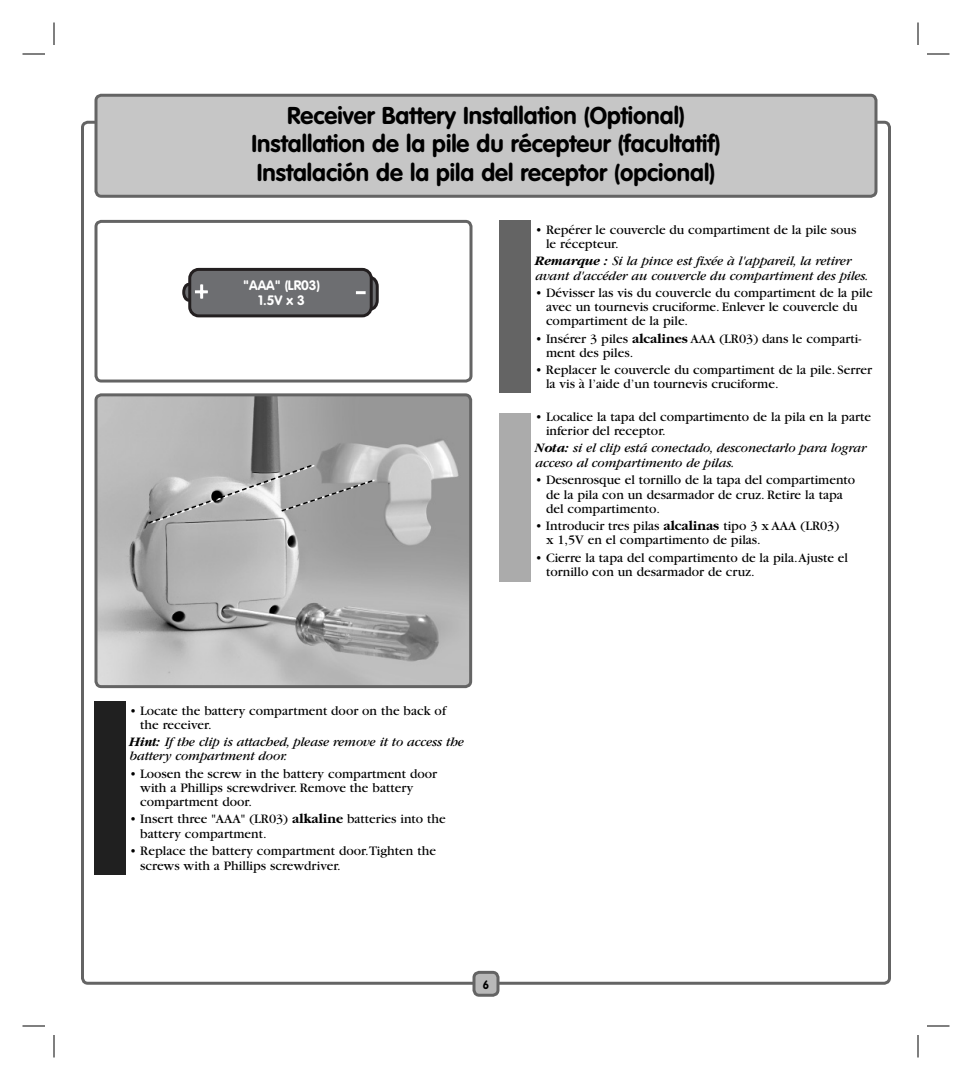
<style>
.page{position:relative;width:972px;height:1080px;background:#fff}
.page>*{position:absolute;margin:0;border:0;box-sizing:border-box;transform-origin:0 0}
.t1{font:700 24px/28.5px "VAG Rounded";color:#000;text-align:center}
.t2{font:13.5px/14.2px "Garamond";color:#000}
.t3{font:italic 13.5px/14.2px "Garamond";letter-spacing:-.01em;color:#000}
.t4{font:700 13.5px/15px "VAG Rounded";color:#fff;text-align:center}
.t5{font:700 12px "VAG Rounded";color:#000;scale:.9 1}
.s1{font-weight:700}
</style>
<div class="page">
<div style="left:474px;top:972px;width:24px;height:23px;background:#b9b9b9;border-radius:5px"></div>
<div style="left:472px;top:971px;width:28px;height:26px;border:3px solid #646464;border-radius:5px"></div>
<div style="left:96px;top:95px;width:780px;height:101px;background:#c6c6c6;border-radius:5px"></div>
<div style="left:94px;top:94px;width:784px;height:104px;border:3px solid #646464;border-radius:5px"></div>
<div style="left:188px;top:268px;width:185px;height:49px;background:#6d6e71;border:3px solid #231f20;border-radius:9px"></div>
<svg style="left:356px;top:275px;width:23px;height:37px"></svg>
<svg style="left:182px;top:284px;width:26px;height:19px"></svg>
<hr style="left:200px;top:285px;width:3px;height:14px;background:#fff">
<div style="left:94px;top:220px;width:378px;height:163px;border:3px solid #646464;border-radius:5px"></div>
<img style="left:96px;top:395px;width:375px;height:292px;border-radius:5px">
<div style="left:94px;top:393px;width:378px;height:295px;border:3px solid #646464;border-radius:5px"></div>
<svg style="left:146px;top:464px;width:230px;height:61px;background:#ababab"></svg>
<div style="left:95px;top:702px;width:31px;height:173px;background:#202020"></div>
<div style="left:500px;top:220px;width:31px;height:173px;background:#646464"></div>
<div style="left:500px;top:413px;width:31px;height:168px;background:#ababab"></div>
<svg style="left:22px;top:54px;width:23px;height:1px"></svg>
<svg style="left:927px;top:54px;width:23px;height:1px"></svg>
<svg style="left:22px;top:1026px;width:23px;height:1px"></svg>
<svg style="left:927px;top:1026px;width:23px;height:1px"></svg>
<svg style="left:54px;top:22px;width:1px;height:23px"></svg>
<svg style="left:54px;top:1035px;width:1px;height:23px"></svg>
<svg style="left:918px;top:22px;width:1px;height:23px"></svg>
<svg style="left:918px;top:1035px;width:1px;height:23px"></svg>
<h1 class="t1" style="left:251px;top:103px;width:471px">Receiver Battery Installation (Optional)<br>Installation de la pile du récepteur (facultatif)<br>Instalación de la pila del receptor (opcional)</h1>
<p class="t4" style="left:243px;top:279px;width:78px">"AAA" (LR03)<br>1.5V x 3</p>
<p class="t2" style="left:546px;top:224px;width:312px;text-indent:-11px">• Repérer le couvercle du compartiment de la pile sous le récepteur.</p>
<p class="t3" style="left:535px;top:255px;width:335px"><span class="s1">Remarque :</span> Si la pince est fixée à l'appareil, la retirer avant d'accéder au couvercle du compartiment des piles.</p>
<p class="t2" style="left:546px;top:287px;width:328px;text-indent:-11px">• Dévisser las vis du couvercle du compartiment de la pile avec un tournevis cruciforme. Enlever le couvercle du compartiment de la pile.</p>
<p class="t2" style="left:546px;top:332px;width:317px;text-indent:-11px">• Insérer 3 piles <span class="s1">alcalines</span> AAA (LR03) dans le comparti&shy;ment des piles.</p>
<p class="t2" style="left:546px;top:364px;width:328px;text-indent:-11px">• Replacer le couvercle du compartiment de la pile. Serrer la vis à l’aide d’un tournevis cruciforme.</p>
<p class="t2" style="left:546px;top:410px;width:327px;text-indent:-11px">• Localice la tapa del compartimento de la pila en la parte inferior del receptor.</p>
<p class="t3" style="left:535px;top:442px;width:333px;line-height:15px"><span class="s1">Nota:</span> si el clip está conectado, desconectarlo para lograr acceso al compartimento de pilas.</p>
<p class="t2" style="left:546px;top:474px;width:311px;text-indent:-11px">• Desenrosque el tornillo de la tapa del compartimento de la pila con un desarmador de cruz. Retire la tapa del compartimento.</p>
<p class="t2" style="left:546px;top:520px;width:295px;text-indent:-11px">• Introducir tres pilas <span class="s1">alcalinas</span> tipo 3 x AAA (LR03) x 1,5V en el compartimento de pilas.</p>
<p class="t2" style="left:546px;top:551px;width:304px;text-indent:-11px">• Cierre la tapa del compartimento de la pila. Ajuste el tornillo con un desarmador de cruz.</p>
<p class="t2" style="left:140px;top:704px;width:307px;text-indent:-11px">• Locate the battery compartment door on the back of the receiver.</p>
<p class="t3" style="left:130px;top:736px;width:336px"><span class="s1">Hint:</span> If the clip is attached, please remove it to access the battery compartment door.</p>
<p class="t2" style="left:140px;top:767px;width:298px;text-indent:-11px">• Loosen the screw in the battery compartment door with a Phillips screwdriver. Remove the battery compartment door.</p>
<p class="t2" style="left:140px;top:813px;width:307px;text-indent:-11px">• Insert three "AAA" (LR03) <span class="s1">alkaline</span> batteries into the battery compartment.</p>
<p class="t2" style="left:140px;top:844px;width:297px;line-height:15px;text-indent:-11px">• Replace the battery compartment door.Tighten the screws with a Phillips screwdriver.</p>
<p class="t5" style="left:483px;top:979px;width:8px">6</p>
</div>
